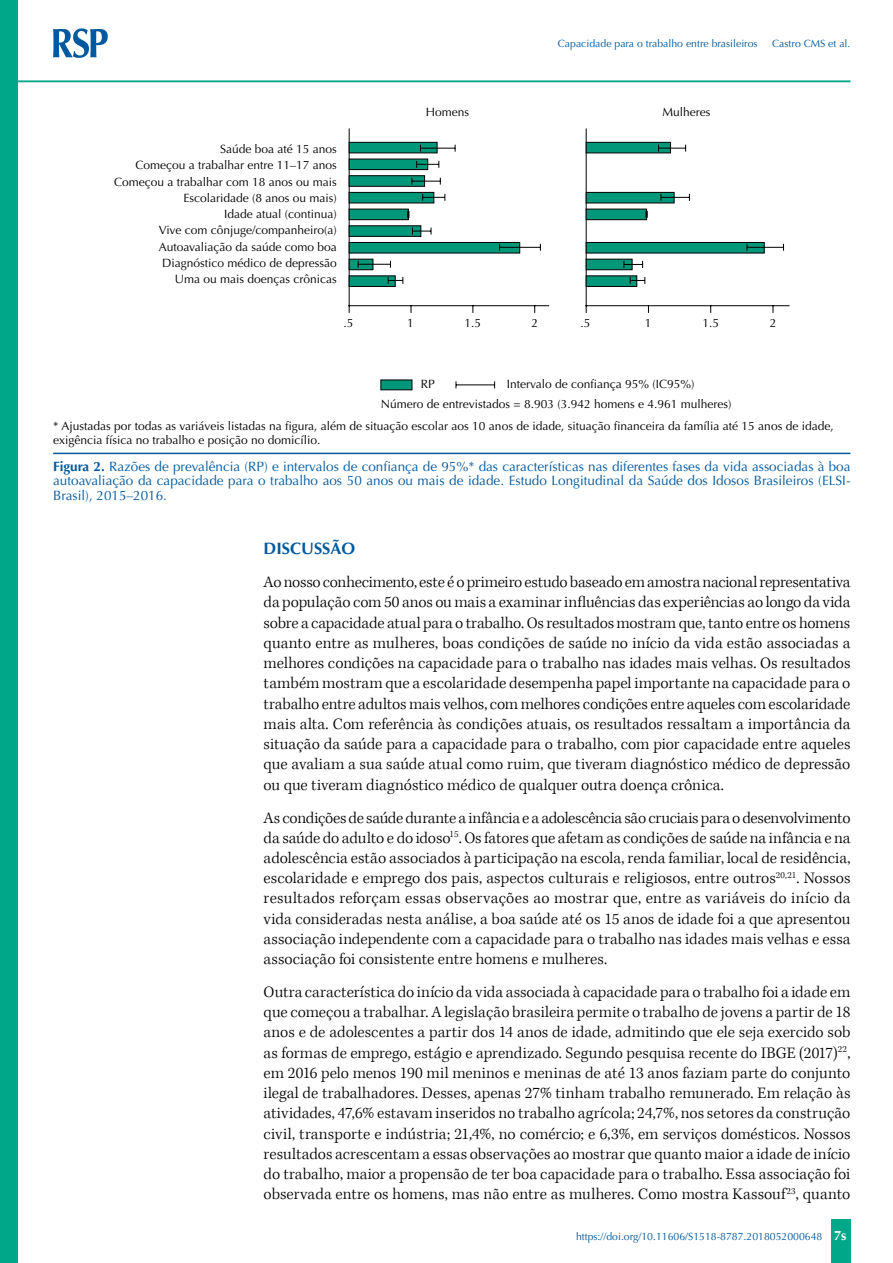
<style>
.page{position:relative;width:893px;height:1263px;background:#fff}
.page>*{position:absolute;margin:0;border:0;box-sizing:border-box;transform-origin:0 0}
.t1{font:300 16.5px/20.2px "Kepler Std";letter-spacing:.005em;color:#000;text-align:justify}
.t2{font:700 16.5px "Optima";color:#0059a0}
.t3{font:13.5px/14.2px "Optima";color:#0059a0;text-align:justify}
.t4{font:700 13.5px "Optima";color:#fff}
.t5{font:12px/16.4px "Optima";color:#000}
.t6{font:10.5px "Optima";color:#0059a0}
.s1{font-weight:700}
</style>
<div class="page">
<div style="left:831px;top:1220px;width:20px;height:43px;background:#00a788"></div>
<div style="left:0;top:0;width:18px;height:1263px;background:#00a788"></div>
<svg style="left:53px;top:28px;width:55px;height:30px"></svg>
<hr style="left:18px;top:80px;width:832px;height:2px;background:#00a788">
<hr style="left:53px;top:453px;width:797px;height:1px;background:#0059a0">
<hr style="left:349px;top:129px;width:1px;height:177px;background:#000">
<hr style="left:349px;top:305px;width:200px;height:1px;background:#000">
<hr style="left:586px;top:129px;width:1px;height:177px;background:#000">
<hr style="left:586px;top:305px;width:203px;height:1px;background:#000">
<div style="left:349px;top:142px;width:88px;height:11px;background:#009879;border:1px solid #000"></div>
<div style="left:349px;top:159px;width:79px;height:11px;background:#009879;border:1px solid #000"></div>
<div style="left:349px;top:175px;width:76px;height:12px;background:#009879;border:1px solid #000"></div>
<div style="left:349px;top:192px;width:85px;height:11px;background:#009879;border:1px solid #000"></div>
<div style="left:349px;top:209px;width:60px;height:11px;background:#009879;border:1px solid #000"></div>
<div style="left:349px;top:225px;width:72px;height:12px;background:#009879;border:1px solid #000"></div>
<div style="left:349px;top:242px;width:171px;height:11px;background:#009879;border:1px solid #000"></div>
<svg style="left:349px;top:259px;width:24px;height:11px"></svg>
<div style="left:349px;top:275px;width:47px;height:12px;background:#009879;border:1px solid #000"></div>
<div style="left:586px;top:142px;width:85px;height:11px;background:#009879;border:1px solid #000"></div>
<div style="left:586px;top:192px;width:88px;height:11px;background:#009879;border:1px solid #000"></div>
<div style="left:586px;top:209px;width:61px;height:11px;background:#009879;border:1px solid #000"></div>
<div style="left:586px;top:242px;width:179px;height:11px;background:#009879;border:1px solid #000"></div>
<div style="left:586px;top:259px;width:46px;height:11px;background:#009879;border:1px solid #000"></div>
<div style="left:586px;top:275px;width:51px;height:12px;background:#009879;border:1px solid #000"></div>
<hr style="left:420px;top:148px;width:35px;height:1px;background:#000">
<svg style="left:416px;top:161px;width:23px;height:7px"></svg>
<svg style="left:411px;top:178px;width:30px;height:7px"></svg>
<svg style="left:422px;top:194px;width:23px;height:7px"></svg>
<svg style="left:407px;top:211px;width:3px;height:7px"></svg>
<svg style="left:412px;top:228px;width:20px;height:7px"></svg>
<hr style="left:500px;top:247px;width:40px;height:1px;background:#000">
<hr style="left:358px;top:264px;width:32px;height:1px;background:#000">
<svg style="left:388px;top:277px;width:15px;height:7px"></svg>
<svg style="left:658px;top:145px;width:28px;height:7px"></svg>
<svg style="left:661px;top:194px;width:29px;height:7px"></svg>
<hr style="left:747px;top:247px;width:36px;height:1px;background:#000">
<svg style="left:624px;top:261px;width:19px;height:7px"></svg>
<svg style="left:630px;top:277px;width:15px;height:7px"></svg>
<svg style="left:646px;top:211px;width:2px;height:7px"></svg>
<hr style="left:456px;top:384px;width:39px;height:1px;background:#000">
<div style="left:380px;top:380px;width:32px;height:10px;background:#009879;border:1px solid #000"></div>
<p class="t6" style="left:558px;top:37px;width:201px">Capacidade para o trabalho entre brasileiros</p>
<p class="t6" style="left:772px;top:37px;width:80px">Castro CMS et al.</p>
<p class="t5" style="left:220px;top:141px;width:118px">Saúde boa até 15 anos</p>
<p class="t5" style="left:114px;top:157px;width:224px;text-align:right">Começou a trabalhar entre 11–17 anos<br>Começou a trabalhar com 18 anos ou mais<br>Escolaridade (8 anos ou mais)<br>Idade atual (continua)<br>Vive com cônjuge/companheiro(a)<br>Autoavaliação da saúde como boa<br>Diagnóstico médico de depressão<br>Uma ou mais doenças crônicas</p>
<p class="t5" style="left:426px;top:104px;width:45px">Homens</p>
<p class="t5" style="left:663px;top:104px;width:50px">Mulheres</p>
<p class="t5" style="left:344px;top:315px;width:12px">.5</p>
<p class="t5" style="left:407px;top:315px;width:8px">1</p>
<p class="t5" style="left:464px;top:315px;width:18px">1.5</p>
<p class="t5" style="left:531px;top:315px;width:8px">2</p>
<p class="t5" style="left:581px;top:315px;width:12px">.5</p>
<p class="t5" style="left:645px;top:315px;width:8px">1</p>
<p class="t5" style="left:702px;top:315px;width:18px">1.5</p>
<p class="t5" style="left:770px;top:315px;width:8px">2</p>
<p class="t5" style="left:381px;top:375px;width:352px;line-height:19.4px;text-indent:126px">Intervalo de confiança 95% (IC95%)<br>Número de entrevistados = 8.903 (3.942 homens e 4.961 mulheres)</p>
<p class="t5" style="left:421px;top:376px;width:16px">RP</p>
<p class="t5" style="left:53px;top:419px;width:782px;line-height:14.4px">* Ajustadas por todas as variáveis listadas na figura, além de situação escolar aos 10 anos de idade, situação financeira da família até 15 anos de idade, exigência física no trabalho e posição no domicílio.</p>
<p class="t3" style="left:53px;top:460px;width:799px"><span class="s1">Figura 2.</span> Razões de prevalência (RP) e intervalos de confiança de 95%* das características nas diferentes fases da vida associadas à boa autoavaliação da capacidade para o trabalho aos 50 anos ou mais de idade. Estudo Longitudinal da Saúde dos Idosos Brasileiros (ELSI-Brasil), 2015–2016.</p>
<p class="t2" style="left:264px;top:539px;width:93px">DISCUSSÃO</p>
<p class="t1" style="left:264px;top:573px;width:588px">Ao nosso conhecimento, este é o primeiro estudo baseado em amostra nacional representativa da população com 50 anos ou mais a examinar influências das experiências ao longo da vida sobre a capacidade atual para o trabalho. Os resultados mostram que, tanto entre os homens quanto entre as mulheres, boas condições de saúde no início da vida estão associadas a melhores condições na capacidade para o trabalho nas idades mais velhas. Os resultados também mostram que a escolaridade desempenha papel importante na capacidade para o trabalho entre adultos mais velhos, com melhores condições entre aqueles com escolaridade mais alta. Com referência às condições atuais, os resultados ressaltam a importância da situação da saúde para a capacidade para o trabalho, com pior capacidade entre aqueles que avaliam a sua saúde atual como ruim, que tiveram diagnóstico médico de depressão ou que tiveram diagnóstico médico de qualquer outra doença crônica.</p>
<p class="t1" style="left:264px;top:808px;width:588px">As condições de saúde durante a infância e a adolescência são cruciais para o desenvolvimento da saúde do adulto e do idoso<sup>15</sup>. Os fatores que afetam as condições de saúde na infância e na adolescência estão associados à participação na escola, renda familiar, local de residência, escolaridade e emprego dos pais, aspectos culturais e religiosos, entre outros<sup>20,21</sup>. Nossos resultados reforçam essas observações ao mostrar que, entre as variáveis do início da vida consideradas nesta análise, a boa saúde até os 15 anos de idade foi a que apresentou associação independente com a capacidade para o trabalho nas idades mais velhas e essa associação foi consistente entre homens e mulheres.</p>
<p class="t1" style="left:264px;top:982px;width:588px">Outra característica do início da vida associada à capacidade para o trabalho foi a idade em que começou a trabalhar. A legislação brasileira permite o trabalho de jovens a partir de 18 anos e de adolescentes a partir dos 14 anos de idade, admitindo que ele seja exercido sob as formas de emprego, estágio e aprendizado. Segundo pesquisa recente do IBGE (2017)<sup>22</sup>, em 2016 pelo menos 190 mil meninos e meninas de até 13 anos faziam parte do conjunto ilegal de trabalhadores. Desses, apenas 27% tinham trabalho remunerado. Em relação às atividades, 47,6% estavam inseridos no trabalho agrícola; 24,7%, nos setores da construção civil, transporte e indústria; 21,4%, no comércio; e 6,3%, em serviços domésticos. Nossos resultados acrescentam a essas observações ao mostrar que quanto maior a idade de início do trabalho, maior a propensão de ter boa capacidade para o trabalho. Essa associação foi observada entre os homens, mas não entre as mulheres. Como mostra Kassouf<sup>23</sup>, quanto</p>
<p class="t6" style="left:576px;top:1230px;width:248px">https://doi.org/10.11606/S1518-8787.2018052000648</p>
<p class="t4" style="left:834px;top:1227px;width:14px">7s</p>
</div>
